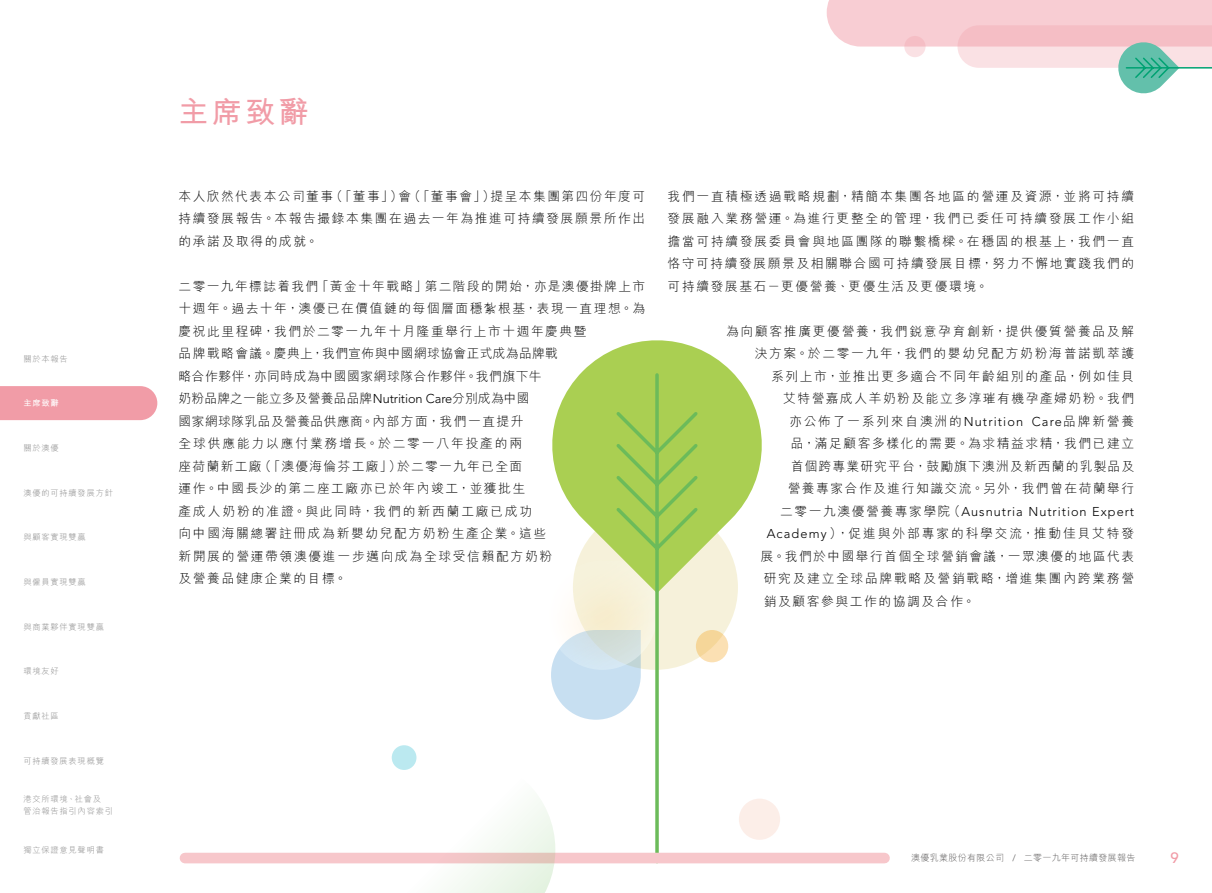
<style>
.page{position:relative;width:1212px;height:893px;background:#fff}
.page>*{position:absolute;margin:0;border:0;box-sizing:border-box;transform-origin:0 0}
.t1{font:700 30px "M Hei HK";color:#f19ca7}
.t2{font:500 15px "Avenir LT Std";color:#f19ca7}
.t3{font:300 12.75px/22.5px "M Hei HK";letter-spacing:.125em;color:#000;text-align:justify}
.t4{font:300 12.75px "Avenir LT Std";letter-spacing:.075em;color:#000}
.t5{font:300 9px "M Hei HK";letter-spacing:.035em;color:#595757}
.t6{font:300 8.25px/12px "M Hei HK";letter-spacing:.095em;color:#898989}
.t7{font:700 8.25px "M Hei HK";color:#fff}
.s1{font-family:"Avenir LT Std"}
.s2{font-family:"M Hei HK"}
</style>
<div class="page">
<div style="left:0;top:386px;width:157px;height:34px;background:#f19ca7"></div>
<svg style="left:827px;top:0;width:385px;height:94px"></svg>
<div style="left:573px;top:505px;width:165px;height:165px;background:#f6f1da;border-radius:50%"></div>
<svg style="left:696px;top:630px;width:32px;height:32px"></svg>
<svg style="left:551px;top:595px;width:62px;height:125px"></svg>
<svg style="left:552px;top:340px;width:210px;height:241px;fill:#aacf52"></svg>
<svg style="left:613px;top:371px;width:88px;height:493px"></svg>
<div style="left:185px;top:853px;width:699px;height:10px;background:#f7c7cb"></div>
<div style="left:739px;top:799px;width:41px;height:41px;background:#fceee8;border-radius:50%"></div>
<svg style="left:367px;top:755px;width:188px;height:138px"></svg>
<div style="left:392px;top:745px;width:24px;height:25px;background:#bbe9f0;border-radius:50%"></div>
<p class="t6" style="left:23px;top:352px;width:46px">關於本報告</p>
<p class="t7" style="left:23px;top:397px;width:37px">主席致辭</p>
<p class="t6" style="left:23px;top:442px;width:37px">關於澳優</p>
<p class="t6" style="left:23px;top:486px;width:91px">澳優的可持續發展方針</p>
<p class="t6" style="left:23px;top:531px;width:64px">與顧客實現雙贏</p>
<p class="t6" style="left:23px;top:576px;width:64px">與僱員實現雙贏</p>
<p class="t6" style="left:23px;top:620px;width:82px">與商業夥伴實現雙贏</p>
<p class="t6" style="left:23px;top:665px;width:37px">環境友好</p>
<p class="t6" style="left:23px;top:710px;width:37px">貢獻社區</p>
<p class="t6" style="left:23px;top:754px;width:82px">可持續發展表現概覽</p>
<p class="t6" style="left:23px;top:793px;width:91px">港交所環境、社會及<br>管治報告指引內容索引</p>
<p class="t6" style="left:23px;top:844px;width:82px">獨立保證意見聲明書</p>
<h1 class="t1" style="left:179px;top:90px;width:131px">主席致辭</h1>
<p class="t3" style="left:179px;top:184px;width:468px">本人欣然代表本公司董事（「董事」）會（「董事會」）提呈本集團第四份年度可持續發展報告。本報告撮錄本集團在過去一年為推進可持續發展願景所作出的承諾及取得的成就。</p>
<p class="t3" style="left:179px;top:274px;width:468px;text-align:left">二零一九年標誌着我們「黃金十年戰略」第二階段的開始，亦是澳優掛牌上市十週年。過去十年，澳優已在價值鏈的每個層面穩紮根基，表現一直理想。為慶祝此里程碑，我們於二零一九年十月隆重舉行上市十週年慶典暨<br>品牌戰略會議。慶典上，我們宣佈與中國網球協會正式成為品牌戰<br>略合作夥伴，亦同時成為中國國家網球隊合作夥伴。我們旗下牛<br>奶粉品牌之一能立多及營養品品牌<span class="s1">Nutrition Care</span>分別成為中國<br>國家網球隊乳品及營養品供應商。內部方面，我們一直提升<br>全球供應能力以應付業務增長。於二零一八年投產的兩<br>座荷蘭新工廠（「澳優海倫芬工廠」）於二零一九年已全面<br>運作。中國長沙的第二座工廠亦已於年內竣工，並獲批生<br>產成人奶粉的准證。與此同時，我們的新西蘭工廠已成功<br>向中國海關總署註冊成為新嬰幼兒配方奶粉生產企業。這些<br>新開展的營運帶領澳優進一步邁向成為全球受信賴配方奶粉<br>及營養品健康企業的目標。</p>
<p class="t3" style="left:668px;top:185px;width:468px">我們一直積極透過戰略規劃，精簡本集團各地區的營運及資源，並將可持續發展融入業務營運。為進行更整全的管理，我們已委任可持續發展工作小組擔當可持續發展委員會與地區團隊的聯繫橋樑。在穩固的根基上，我們一直恪守可持續發展願景及相關聯合國可持續發展目標，努力不懈地實踐我們的可持續發展基石－更優營養、更優生活及更優環境。</p>
<p class="t3" style="left:726px;top:320px;width:410px;text-align:right">為向顧客推廣更優營養，我們銳意孕育創新，提供優質營養品及解決方案。於二零一九年，我們的嬰幼兒配方奶粉海普諾凱萃護<br>系列上市，並推出更多適合不同年齡組別的產品，例如佳貝<br>艾特營嘉成人羊奶粉及能立多淳璀有機孕產婦奶粉。我們<br>亦公佈了一系列來自澳洲的<span class="s1">Nutrition Care</span>品牌新營養<br>品，滿足顧客多樣化的需要。為求精益求精，我們已建立<br>首個跨專業研究平台，鼓勵旗下澳洲及新西蘭的乳製品及<br>營養專家合作及進行知識交流。另外，我們曾在荷蘭舉行</p>
<p class="t4" style="left:780px;top:504px;width:356px"><span class="s2">二零一九澳優營養專家學院（</span>Ausnutria Nutrition Expert</p>
<p class="t3" style="left:761px;top:522px;width:375px;text-indent:6px"><span class="s1">Academy</span>），促進與外部專家的科學交流，推動佳貝艾特發展。我們於中國舉行首個全球營銷會議，一眾澳優的地區代表研究及建立全球品牌戰略及營銷戰略，增進集團內跨業務營銷及顧客參與工作的協調及合作。</p>
<p class="t5" style="left:911px;top:853px;width:226px">澳優乳業股份有限公司 <span class="s1">/</span> 二零一九年可持續發展報告</p>
<p class="t2" style="left:1170px;top:849px;width:10px">9</p>
</div>
